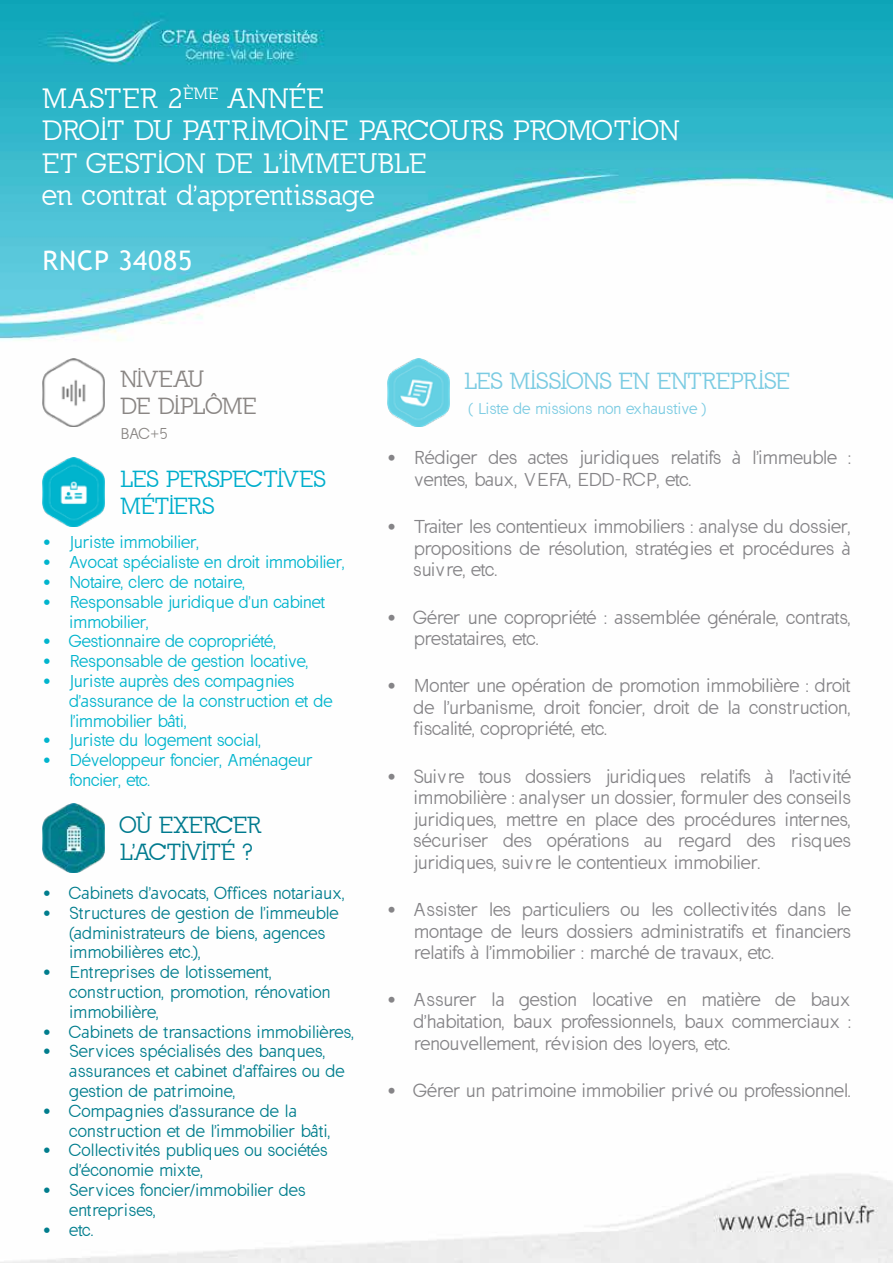
<style>
.page{position:relative;width:893px;height:1263px;background:#fff}
.page>*{position:absolute;margin:0;border:0;box-sizing:border-box;transform-origin:0 0}
.t1{font:27px/32.4px "California";letter-spacing:.03em;color:#fff}
.t2{font:27px "Trebuchet MS";letter-spacing:.03em;color:#fff}
.t3{font:22.5px "California";color:#7bcbe2}
.t4{font:22.5px/27px "California";color:#00aecc}
.t5{font:22.5px/27px "California";color:#007a8e}
.t6{font:22.5px/27px "California";color:#8a8684}
.t7{font:18px/21.6px "California Sans";color:#858487;text-align:justify}
.t8{font:16.5px/19.8px "California Sans";letter-spacing:.03em;color:#007d8d}
.t9{font:16.5px/19.8px "California Sans";color:#00b4cd}
.t10{font:16.5px/19.8px "California Sans";letter-spacing:.01em;color:#007d8d}
.t11{font:16.5px/19.8px "California Sans";letter-spacing:.025em;color:#00b4cd}
.t12{font:15px "California Sans";letter-spacing:.025em;color:#7bcbe2}
.t13{font:15px "California Sans";color:#8a8684}
</style>
<div class="page">
<img style="left:0;top:0;width:893px;height:1263px">
<img style="left:43px;top:358px;width:62px;height:69px">
<img style="left:43px;top:458px;width:62px;height:68px">
<img style="left:43px;top:804px;width:62px;height:68px">
<img style="left:387px;top:358px;width:62px;height:69px">
<h1 class="t1" style="left:43px;top:82px;width:638px">MASTER 2<sup>ÈME</sup> ANNÉE<br>DROIT DU PATRIMOINE PARCOURS PROMOTION<br>ET GESTION DE L'IMMEUBLE<br>en contrat d'apprentissage</h1>
<h1 class="t2" style="left:43px;top:244px;width:151px">RNCP 34085</h1>
<p class="t6" style="left:120px;top:366px;width:138px">NIVEAU<br>DE DIPLÔME</p>
<p class="t13" style="left:120px;top:425px;width:49px">BAC+5</p>
<p class="t4" style="left:120px;top:466px;width:206px">LES PERSPECTIVES<br>MÉTIERS</p>
<p class="t9" style="left:43px;top:533px;width:158px">• Juriste immobilier,</p>
<p class="t9" style="left:43px;top:553px;width:303px">• Avocat spécialiste en droit immobilier,</p>
<p class="t9" style="left:43px;top:572px;width:204px">• Notaire, clerc de notaire,</p>
<p class="t9" style="left:70px;top:592px;width:257px;text-indent:-27px">• Responsable juridique d'un cabinet immobilier,</p>
<p class="t9" style="left:43px;top:632px;width:235px">• Gestionnaire de copropriété,</p>
<p class="t11" style="left:43px;top:652px;width:267px">• Responsable de gestion locative,</p>
<p class="t11" style="left:70px;top:671px;width:264px;text-indent:-27px">• Juriste auprès des compagnies d'assurance de la construction et de l'immobilier bâti,</p>
<p class="t9" style="left:43px;top:731px;width:220px">• Juriste du logement social,</p>
<p class="t9" style="left:70px;top:751px;width:244px;text-indent:-27px">• Développeur foncier, Aménageur foncier, etc.</p>
<p class="t5" style="left:120px;top:812px;width:142px">OÙ EXERCER<br>L'ACTIVITÉ ?</p>
<p class="t8" style="left:43px;top:883px;width:304px">• Cabinets d'avocats, Offices notariaux,</p>
<p class="t10" style="left:70px;top:903px;width:270px;text-indent:-27px">• Structures de gestion de l'immeuble (administrateurs de biens, agences immobilières etc.),</p>
<p class="t8" style="left:70px;top:962px;width:262px;text-indent:-27px">• Entreprises de lotissement, construction, promotion, rénovation immobilière,</p>
<p class="t10" style="left:43px;top:1022px;width:313px">• Cabinets de transactions immobilières,</p>
<p class="t8" style="left:70px;top:1042px;width:276px;text-indent:-27px">• Services spécialisés des banques, assurances et cabinet d'affaires ou de gestion de patrimoine,</p>
<p class="t8" style="left:70px;top:1101px;width:262px;text-indent:-27px">• Compagnies d'assurance de la construction et de l'immobilier bâti,</p>
<p class="t10" style="left:70px;top:1141px;width:259px;text-indent:-27px">• Collectivités publiques ou sociétés d'économie mixte,</p>
<p class="t8" style="left:70px;top:1180px;width:237px;text-indent:-27px">• Services foncier/immobilier des entreprises,</p>
<p class="t8" style="left:43px;top:1220px;width:52px">• etc.</p>
<p class="t3" style="left:464px;top:368px;width:327px">LES MISSIONS EN ENTREPRISE</p>
<p class="t12" style="left:469px;top:400px;width:239px">( Liste de missions non exhaustive )</p>
<p class="t7" style="left:414px;top:447px;width:438px;text-indent:-27px">• Rédiger des actes juridiques relatifs à l'immeuble : ventes, baux, VEFA, EDD-RCP, etc.</p>
<p class="t7" style="left:414px;top:516px;width:438px;text-indent:-27px">• Traiter les contentieux immobiliers : analyse du dossier, propositions de résolution, stratégies et procédures à suivre, etc.</p>
<p class="t7" style="left:414px;top:606px;width:438px;text-indent:-27px">• Gérer une copropriété : assemblée générale, contrats, prestataires, etc.</p>
<p class="t7" style="left:414px;top:675px;width:438px;text-indent:-27px">• Monter une opération de promotion immobilière : droit de l'urbanisme, droit foncier, droit de la construction, fiscalité, copropriété, etc.</p>
<p class="t7" style="left:414px;top:765px;width:438px;text-indent:-27px">• Suivre tous dossiers juridiques relatifs à l'activité immobilière : analyser un dossier, formuler des conseils juridiques, mettre en place des procédures internes, sécuriser des opérations au regard des risques juridiques, suivre le contentieux immobilier.</p>
<p class="t7" style="left:414px;top:899px;width:438px;text-indent:-27px">• Assister les particuliers ou les collectivités dans le montage de leurs dossiers administratifs et financiers relatifs à l'immobilier : marché de travaux, etc.</p>
<p class="t7" style="left:414px;top:989px;width:438px;text-indent:-27px">• Assurer la gestion locative en matière de baux d'habitation, baux professionnels, baux commerciaux : renouvellement, révision des loyers, etc.</p>
<p class="t7" style="left:387px;top:1080px;width:465px">• Gérer un patrimoine immobilier privé ou professionnel.</p>
</div>
